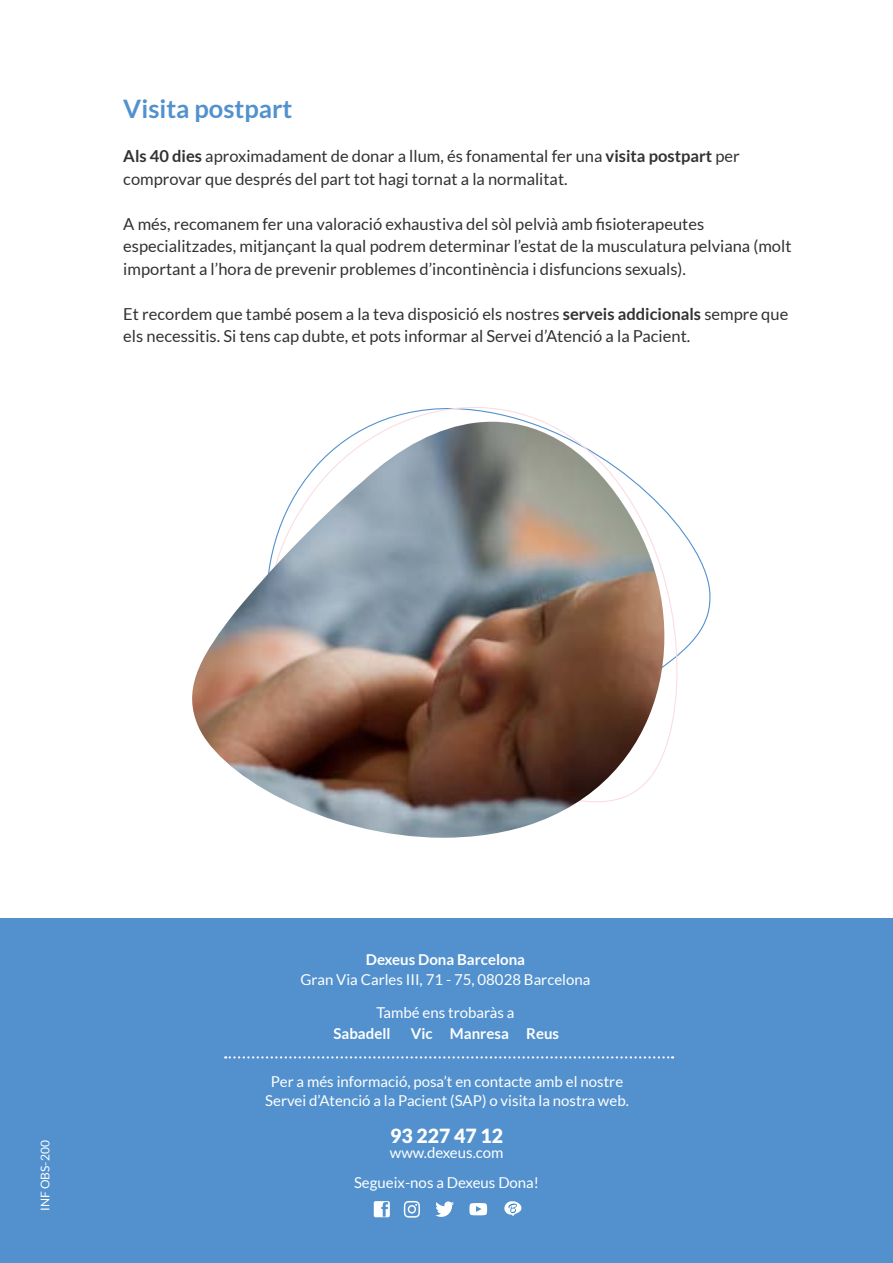
<style>
.page{position:relative;width:893px;height:1263px;background:#fff}
.page>*{position:absolute;margin:0;border:0;box-sizing:border-box;transform-origin:0 0}
.t1{font:700 25.5px "Lato";color:#5291ce}
.t2{font:900 19.5px "Lato";color:#fff}
.t3{font:16.5px/22.5px "Lato";color:#333232}
.t4{font:15px/19.5px "Lato";color:#fff;text-align:center}
.t5{font:700 15px "Lato";color:#fff}
.t6{font:12px "Lato";color:#fff}
.s1{font-weight:700}
</style>
<div class="page">
<svg style="left:377px;top:407px;width:317px;height:341px"></svg>
<img style="left:192px;top:422px;width:474px;height:416px">
<div style="left:0;top:918px;width:893px;height:345px;background:#5291ce"></div>
<svg style="left:435px;top:1201px;width:19px;height:16px"></svg>
<svg style="left:374px;top:1201px;width:16px;height:16px"></svg>
<svg style="left:469px;top:1203px;width:18px;height:12px"></svg>
<svg style="left:404px;top:1201px;width:16px;height:16px"></svg>
<svg style="left:504px;top:1201px;width:18px;height:15px"></svg>
<svg style="left:225px;top:1056px;width:448px;height:2px"></svg>
<h1 class="t1" style="left:123px;top:94px;width:171px">Visita postpart</h1>
<p class="t3" style="left:123px;top:145px;width:618px"><span class="s1">Als 40 dies</span> aproximadament de donar a llum, és fonamental fer una <span class="s1">visita postpart</span> per comprovar que després del part tot hagi tornat a la normalitat.</p>
<p class="t3" style="left:123px;top:213px;width:670px">A més, recomanem fer una valoració exhaustiva del sòl pelvià amb fisioterapeutes especialitzades, mitjançant la qual podrem determinar l’estat de la musculatura pelviana (molt important a l’hora de prevenir problemes d’incontinència i disfuncions sexuals).</p>
<p class="t3" style="left:123px;top:303px;width:666px">Et recordem que també posem a la teva disposició els nostres <span class="s1">serveis addicionals</span> sempre que els necessitis. Si tens cap dubte, et pots informar al Servei d’Atenció a la Pacient.</p>
<p class="t6" style="left:38px;top:1211px;width:72px;rotate:-90deg">INF OBS-200</p>
<p class="t5" style="left:366px;top:951px;width:161px">Dexeus Dona Barcelona</p>
<p class="t4" style="left:301px;top:969px;width:291px">Gran Via Carles III, 71 - 75, 08028 Barcelona</p>
<p class="t4" style="left:376px;top:1002px;width:139px">També ens trobaràs a</p>
<p class="t5" style="left:333px;top:1025px;width:58px">Sabadell</p>
<p class="t5" style="left:411px;top:1025px;width:150px">Vic Manresa Reus</p>
<p class="t4" style="left:265px;top:1071px;width:365px">Per a més informació, posa’t en contacte amb el nostre<br>Servei d’Atenció a la Pacient (SAP) o visita la nostra web.</p>
<p class="t2" style="left:390px;top:1125px;width:115px">93 227 47 12</p>
<p class="t4" style="left:390px;top:1143px;width:115px">www.dexeus.com</p>
<p class="t4" style="left:354px;top:1172px;width:187px">Segueix-nos a Dexeus Dona!</p>
</div>
